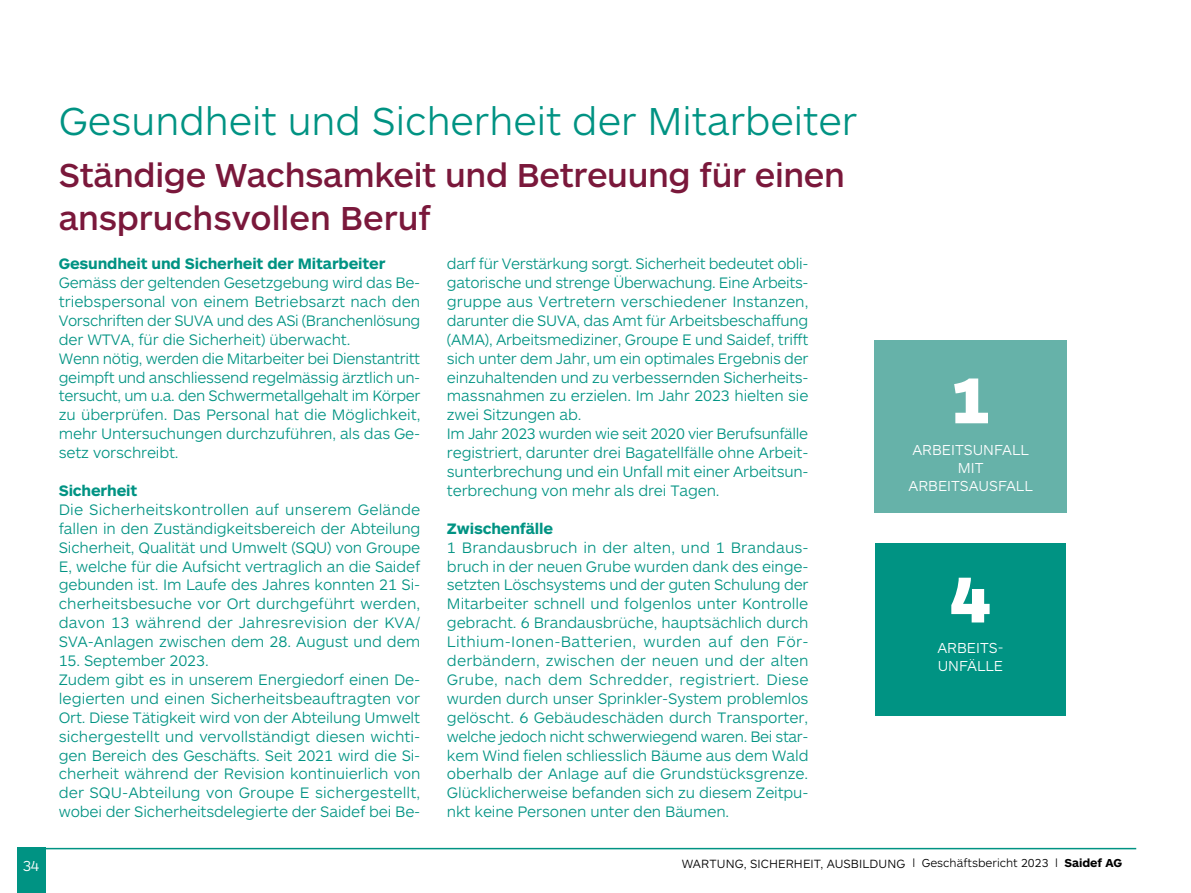
<style>
.page{position:relative;width:1191px;height:893px;background:#fff}
.page>*{position:absolute;margin:0;border:0;box-sizing:border-box;transform-origin:0 0}
.t1{font:900 67.2px "ARS Maquette Pro";color:#fff}
.t2{font:300 40.5px "ARS Maquette Pro";color:#009383}
.t3{font:500 34.5px/43.5px "ARS Maquette Pro";letter-spacing:-.01em;color:#7a183b}
.t4{font:300 15.75px/18.9px "ARS Maquette Pro";letter-spacing:-.01em;color:#009383}
.t5{font:700 15.75px "ARS Maquette Pro";letter-spacing:-.01em;color:#009383}
.t6{font:300 15px/18px "ARS Maquette Pro";color:#fff}
.t7{font:300 12.3px "ARS Maquette Pro";letter-spacing:.01em;color:#000}
.t8{font:300 12px "ARS Maquette Pro";color:#000}
.s1{font-weight:700}
</style>
<div class="page">
<hr style="left:41px;top:848px;width:1095px;height:1px;background:#009383">
<div style="left:17px;top:848px;width:28px;height:45px;background:#009383"></div>
<div style="left:875px;top:543px;width:190px;height:173px;background:#009383"></div>
<div style="left:874px;top:340px;width:192px;height:173px;background:#66b2a9"></div>
<h2 class="t2" style="left:59px;top:95px;width:800px">Gesundheit und Sicherheit der Mitarbeiter</h2>
<h3 class="t3" style="left:59px;top:151px;width:787px">Ständige Wachsamkeit und Betreuung für einen anspruchsvollen Beruf</h3>
<p class="t5" style="left:59px;top:253px;width:328px">Gesundheit und Sicherheit der Mitarbeiter</p>
<p class="t4" style="left:59px;top:272px;width:363px">Gemäss der geltenden Gesetzgebung wird das Be&shy;triebspersonal von einem Betriebsarzt nach den Vorschriften der SUVA und des ASi (Branchenlösung der WTVA, für die Sicherheit) überwacht.<br>Wenn nötig, werden die Mitarbeiter bei Dienstantritt geimpft und anschliessend regelmässig ärztlich un&shy;tersucht, um u.a. den Schwermetallgehalt im Körper zu überprüfen. Das Personal hat die Möglichkeit, mehr Untersuchungen durchzuführen, als das Ge&shy;setz vorschreibt.</p>
<p class="t5" style="left:59px;top:480px;width:80px">Sicherheit</p>
<p class="t4" style="left:59px;top:499px;width:363px;text-align:justify">Die Sicherheitskontrollen auf unserem Gelände fallen in den Zuständigkeitsbereich der Abteilung Sicherheit, Qualität und Umwelt (SQU) von Groupe E, welche für die Aufsicht vertraglich an die Saidef gebunden ist. Im Laufe des Jahres konnten 21 Si&shy;cherheitsbesuche vor Ort durchgeführt werden, davon 13 während der Jahresrevision der KVA/ SVA-Anlagen zwischen dem 28. August und dem</p>
<p class="t4" style="left:59px;top:650px;width:363px">15. September 2023.<br>Zudem gibt es in unserem Energiedorf einen De&shy;legierten und einen Sicherheitsbeauftragten vor Ort. Diese Tätigkeit wird von der Abteilung Umwelt sichergestellt und vervollständigt diesen wichti&shy;gen Bereich des Geschäfts. Seit 2021 wird die Si&shy;cherheit während der Revision kontinuierlich von der SQU-Abteilung von Groupe E sichergestellt, wobei der Sicherheitsdelegierte der Saidef bei Be-</p>
<p class="t4" style="left:447px;top:253px;width:363px">darf für Verstärkung sorgt. Sicherheit bedeutet obli&shy;gatorische und strenge Überwachung. Eine Arbeits&shy;gruppe aus Vertretern verschiedener Instanzen, darunter die SUVA, das Amt für Arbeitsbeschaffung (AMA), Arbeitsmediziner, Groupe E und Saidef, trifft sich unter dem Jahr, um ein optimales Ergebnis der einzuhaltenden und zu verbessernden Sicherheits&shy;massnahmen zu erzielen. Im Jahr 2023 hielten sie zwei Sitzungen ab.<br>Im Jahr 2023 wurden wie seit 2020 vier Berufsunfälle registriert, darunter drei Bagatellfälle ohne Arbeit&shy;sunterbrechung und ein Unfall mit einer Arbeitsun&shy;terbrechung von mehr als drei Tagen.</p>
<p class="t5" style="left:447px;top:518px;width:108px">Zwischenfälle</p>
<p class="t4" style="left:447px;top:537px;width:363px;text-align:justify">1 Brandausbruch in der alten, und 1 Brandaus&shy;bruch in der neuen Grube wurden dank des einge&shy;setzten Löschsystems und der guten Schulung der Mitarbeiter schnell und folgenlos unter Kontrolle gebracht. 6 Brandausbrüche, hauptsächlich durch Lithium-Ionen-Batterien, wurden auf den För&shy;derbändern, zwischen der neuen und der alten Grube, nach dem Schredder, registriert. Diese wurden durch unser Sprinkler-System problemlos gelöscht. 6 Gebäudeschäden durch Transporter, welche jedoch nicht schwerwiegend waren. Bei star&shy;kem Wind fielen schliesslich Bäume aus dem Wald oberhalb der Anlage auf die Grundstücksgrenze.<br>Glücklicherweise befanden sich zu diesem Zeitpu&shy;nkt keine Personen unter den Bäumen.</p>
<h1 class="t1" style="left:950px;top:356px;width:42px">1</h1>
<p class="t6" style="left:908px;top:440px;width:126px;text-align:center">ARBEITSUNFALL<br>MIT<br>ARBEITSAUSFALL</p>
<h1 class="t1" style="left:950px;top:555px;width:42px">4</h1>
<p class="t6" style="left:937px;top:639px;width:68px">ARBEITS-<br>UNFÄLLE</p>
<p class="t6" style="left:23px;top:857px;width:18px">34</p>
<p class="t8" style="left:912px;top:856px;width:211px">l Geschäftsbericht 2023 l <span class="s1">Saidef AG</span></p>
<p class="t7" style="left:681px;top:856px;width:225px">WARTUNG, SICHERHEIT, AUSBILDUNG</p>
</div>
